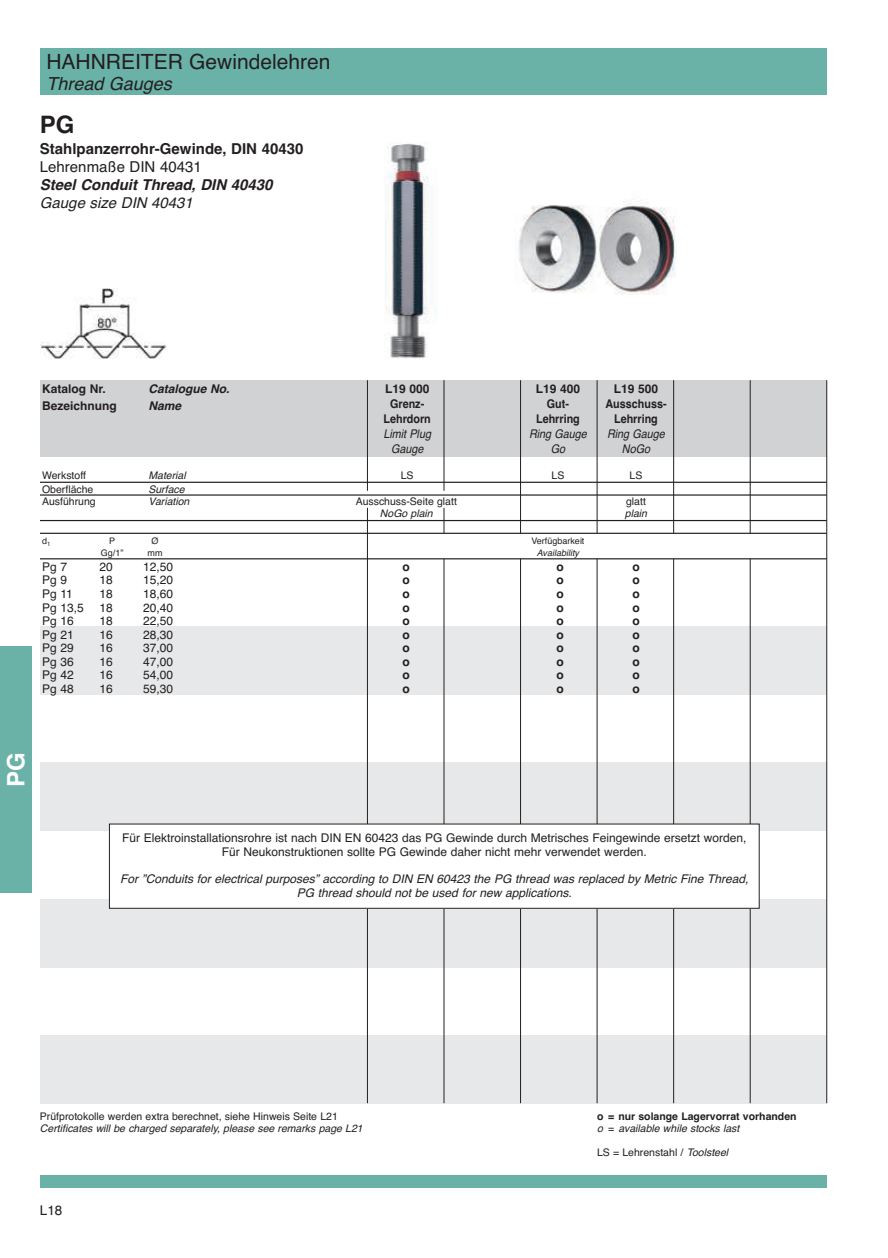
<style>
.page{position:relative;width:888px;height:1258px;background:#fff}
.page>*{position:absolute;margin:0;border:0;box-sizing:border-box;transform-origin:0 0}
.t1{font:700 24px "Helvetica";color:#fff}
.t2{font:700 24px "Helvetica";color:#231f20}
.t3{font:21px "Helvetica";color:#231f20}
.t4{font:italic 18px "Helvetica";color:#231f20}
.t5{font:700 15px "Helvetica";color:#231f20}
.t6{font:italic 700 15px "Helvetica";color:#231f20}
.t7{font:15px "Helvetica";color:#231f20}
.t8{font:italic 15px "Helvetica";color:#231f20}
.t9{font:13.5px "Helvetica";color:#231f20}
.t10{font:12px/13.5px "Helvetica";color:#231f20;text-align:center}
.t11{font:italic 12px/13.5px "Helvetica";color:#231f20;text-align:center}
.t12{font:700 12px "Helvetica";color:#231f20}
.t13{font:700 12px "Helvetica";color:#231f20;scale:.9 1}
.t14{font:italic 12px "Helvetica";color:#231f20;scale:.9 1}
.t15{font:italic 700 12px "Helvetica";color:#231f20}
.t16{font:10.5px "Helvetica";color:#231f20}
.t17{font:italic 10.5px "Helvetica";color:#231f20}
.t18{font:700 10.5px "Helvetica";color:#231f20}
.t19{font:9px "Helvetica";color:#231f20}
.t20{font:italic 9px "Helvetica";color:#231f20}
.s1{font-style:normal}
.s2{font-style:italic}
</style>
<div class="page">
<div style="left:0;top:646px;width:31px;height:246px;background:#6ab2a8"></div>
<div style="left:40px;top:380px;width:787px;height:77px;background:#d1d2d4"></div>
<div style="left:40px;top:899px;width:787px;height:68px;background:#e7e8e9"></div>
<div style="left:40px;top:763px;width:787px;height:68px;background:#e7e8e9"></div>
<div style="left:40px;top:627px;width:787px;height:68px;background:#e7e8e9"></div>
<div style="left:40px;top:1035px;width:787px;height:68px;background:#e7e8e9"></div>
<div style="left:40px;top:48px;width:787px;height:47px;background:#6ab2a8"></div>
<div style="left:40px;top:1175px;width:787px;height:13px;background:#6ab2a8"></div>
<hr style="left:40px;top:482px;width:787px;height:1px;background:#231f20">
<hr style="left:40px;top:494px;width:787px;height:2px;background:#231f20">
<hr style="left:40px;top:520px;width:787px;height:1px;background:#231f20">
<hr style="left:40px;top:533px;width:787px;height:1px;background:#231f20">
<hr style="left:40px;top:558px;width:787px;height:1px;background:#231f20">
<hr style="left:750px;top:559px;width:1px;height:544px;background:#231f20">
<hr style="left:673px;top:559px;width:1px;height:544px;background:#231f20">
<hr style="left:597px;top:559px;width:1px;height:544px;background:#231f20">
<hr style="left:520px;top:559px;width:1px;height:544px;background:#231f20">
<hr style="left:444px;top:559px;width:1px;height:544px;background:#231f20">
<hr style="left:367px;top:508px;width:1px;height:595px;background:#231f20">
<hr style="left:826px;top:380px;width:1px;height:723px;background:#231f20">
<hr style="left:750px;top:380px;width:1px;height:153px;background:#231f20">
<hr style="left:673px;top:380px;width:1px;height:153px;background:#231f20">
<hr style="left:597px;top:380px;width:1px;height:153px;background:#231f20">
<hr style="left:520px;top:380px;width:1px;height:153px;background:#231f20">
<svg style="left:444px;top:508px;width:1px;height:25px"></svg>
<hr style="left:444px;top:380px;width:1px;height:111px;background:#231f20">
<hr style="left:367px;top:380px;width:1px;height:111px;background:#231f20">
<img style="left:41px;top:289px;width:126px;height:70px">
<img style="left:385px;top:143px;width:51px;height:216px">
<img style="left:519px;top:205px;width:78px;height:88px">
<img style="left:598px;top:200px;width:79px;height:95px">
<div style="left:109px;top:824px;width:650px;height:84px;background:#fff"></div>
<div style="left:109px;top:823px;width:650px;height:86px;border:1px solid #231f20"></div>
<h2 class="t3" style="left:46px;top:49px;width:286px">HAHNREITER Gewindelehren</h2>
<h3 class="t4" style="left:46px;top:73px;width:127px">Thread Gauges</h3>
<h1 class="t2" style="left:40px;top:110px;width:36px">PG</h1>
<p class="t5" style="left:40px;top:140px;width:265px">Stahlpanzerrohr-Gewinde, DIN 40430</p>
<p class="t7" style="left:40px;top:158px;width:163px">Lehrenmaße DIN 40431</p>
<p class="t6" style="left:40px;top:176px;width:234px">Steel Conduit Thread, DIN 40430</p>
<p class="t8" style="left:40px;top:194px;width:154px">Gauge size DIN 40431</p>
<p class="t12" style="left:42px;top:382px;width:65px">Katalog Nr.</p>
<p class="t15" style="left:148px;top:382px;width:82px">Catalogue No.</p>
<p class="t12" style="left:42px;top:399px;width:76px">Bezeichnung</p>
<p class="t15" style="left:148px;top:399px;width:34px">Name</p>
<p class="t16" style="left:42px;top:469px;width:45px">Werkstoff</p>
<p class="t17" style="left:148px;top:469px;width:39px">Material</p>
<p class="t16" style="left:42px;top:483px;width:53px">Oberfläche</p>
<p class="t17" style="left:148px;top:483px;width:38px">Surface</p>
<p class="t16" style="left:42px;top:495px;width:55px">Ausführung</p>
<p class="t17" style="left:148px;top:495px;width:43px">Variation</p>
<p class="t19" style="left:42px;top:536px;width:10px">d<sub>1</sub></p>
<p class="t19" style="left:109px;top:536px;width:8px">P</p>
<p class="t19" style="left:152px;top:536px;width:9px">Ø</p>
<p class="t19" style="left:101px;top:548px;width:24px">Gg/1”</p>
<p class="t19" style="left:148px;top:548px;width:16px">mm</p>
<p class="t12" style="left:385px;top:382px;width:46px">L19 000</p>
<p class="t12" style="left:536px;top:382px;width:46px">L19 400</p>
<p class="t12" style="left:614px;top:382px;width:46px">L19 500</p>
<p class="t13" style="left:390px;top:397px;width:39px">Grenz-</p>
<p class="t13" style="left:547px;top:397px;width:26px">Gut-</p>
<p class="t13" style="left:605px;top:397px;width:70px">Ausschuss-</p>
<p class="t13" style="left:383px;top:412px;width:54px">Lehrdorn</p>
<p class="t13" style="left:536px;top:412px;width:50px">Lehrring</p>
<p class="t13" style="left:614px;top:412px;width:50px">Lehrring</p>
<p class="t14" style="left:383px;top:427px;width:55px">Limit Plug</p>
<p class="t14" style="left:529px;top:427px;width:66px">Ring Gauge</p>
<p class="t14" style="left:607px;top:427px;width:66px">Ring Gauge</p>
<p class="t14" style="left:391px;top:442px;width:38px">Gauge</p>
<p class="t14" style="left:551px;top:442px;width:18px">Go</p>
<p class="t14" style="left:622px;top:442px;width:33px">NoGo</p>
<p class="t16" style="left:401px;top:469px;width:14px">LS</p>
<p class="t16" style="left:551px;top:469px;width:14px">LS</p>
<p class="t16" style="left:629px;top:469px;width:14px">LS</p>
<p class="t16" style="left:626px;top:495px;width:21px">glatt</p>
<p class="t17" style="left:625px;top:507px;width:24px">plain</p>
<p class="t16" style="left:356px;top:495px;width:103px">Ausschuss-Seite glatt</p>
<p class="t17" style="left:380px;top:507px;width:54px">NoGo plain</p>
<p class="t19" style="left:531px;top:536px;width:55px">Verfügbarkeit</p>
<p class="t20" style="left:537px;top:548px;width:44px">Availability</p>
<p class="t10" style="left:42px;top:560px;width:27px">Pg 7</p>
<p class="t10" style="left:99px;top:560px;width:15px">20</p>
<p class="t10" style="left:143px;top:560px;width:32px">12,50</p>
<p class="t12" style="left:402px;top:560px;width:9px">o</p>
<p class="t12" style="left:556px;top:560px;width:9px">o</p>
<p class="t12" style="left:632px;top:560px;width:9px">o</p>
<p class="t10" style="left:42px;top:573px;width:27px">Pg 9</p>
<p class="t10" style="left:99px;top:573px;width:15px">18</p>
<p class="t10" style="left:143px;top:573px;width:32px">15,20</p>
<p class="t12" style="left:402px;top:573px;width:9px">o</p>
<p class="t12" style="left:556px;top:573px;width:9px">o</p>
<p class="t12" style="left:632px;top:573px;width:9px">o</p>
<p class="t10" style="left:42px;top:587px;width:32px">Pg 11</p>
<p class="t10" style="left:99px;top:587px;width:15px">18</p>
<p class="t10" style="left:143px;top:587px;width:32px">18,60</p>
<p class="t12" style="left:402px;top:587px;width:9px">o</p>
<p class="t12" style="left:556px;top:587px;width:9px">o</p>
<p class="t12" style="left:632px;top:587px;width:9px">o</p>
<p class="t10" style="left:42px;top:601px;width:43px">Pg 13,5</p>
<p class="t10" style="left:99px;top:601px;width:15px">18</p>
<p class="t10" style="left:143px;top:601px;width:32px">20,40</p>
<p class="t12" style="left:402px;top:600px;width:9px">o</p>
<p class="t12" style="left:556px;top:600px;width:9px">o</p>
<p class="t12" style="left:632px;top:600px;width:9px">o</p>
<p class="t10" style="left:42px;top:614px;width:33px">Pg 16</p>
<p class="t10" style="left:99px;top:614px;width:15px">18</p>
<p class="t10" style="left:143px;top:614px;width:32px">22,50</p>
<p class="t12" style="left:402px;top:614px;width:9px">o</p>
<p class="t12" style="left:556px;top:614px;width:9px">o</p>
<p class="t12" style="left:632px;top:614px;width:9px">o</p>
<p class="t10" style="left:42px;top:628px;width:33px">Pg 21</p>
<p class="t10" style="left:99px;top:628px;width:15px">16</p>
<p class="t10" style="left:143px;top:628px;width:32px">28,30</p>
<p class="t12" style="left:402px;top:627px;width:9px">o</p>
<p class="t12" style="left:556px;top:627px;width:9px">o</p>
<p class="t12" style="left:632px;top:627px;width:9px">o</p>
<p class="t10" style="left:42px;top:641px;width:33px">Pg 29</p>
<p class="t10" style="left:99px;top:641px;width:15px">16</p>
<p class="t10" style="left:143px;top:641px;width:32px">37,00</p>
<p class="t12" style="left:402px;top:641px;width:9px">o</p>
<p class="t12" style="left:556px;top:641px;width:9px">o</p>
<p class="t12" style="left:632px;top:641px;width:9px">o</p>
<p class="t10" style="left:42px;top:655px;width:33px">Pg 36</p>
<p class="t10" style="left:99px;top:655px;width:15px">16</p>
<p class="t10" style="left:143px;top:655px;width:32px">47,00</p>
<p class="t12" style="left:402px;top:655px;width:9px">o</p>
<p class="t12" style="left:556px;top:655px;width:9px">o</p>
<p class="t12" style="left:632px;top:655px;width:9px">o</p>
<p class="t10" style="left:42px;top:668px;width:33px">Pg 42</p>
<p class="t10" style="left:99px;top:668px;width:15px">16</p>
<p class="t10" style="left:143px;top:668px;width:32px">54,00</p>
<p class="t12" style="left:402px;top:668px;width:9px">o</p>
<p class="t12" style="left:556px;top:668px;width:9px">o</p>
<p class="t12" style="left:632px;top:668px;width:9px">o</p>
<p class="t10" style="left:42px;top:682px;width:33px">Pg 48</p>
<p class="t10" style="left:99px;top:682px;width:15px">16</p>
<p class="t10" style="left:143px;top:682px;width:32px">59,30</p>
<p class="t12" style="left:402px;top:682px;width:9px">o</p>
<p class="t12" style="left:556px;top:682px;width:9px">o</p>
<p class="t12" style="left:632px;top:682px;width:9px">o</p>
<h1 class="t1" style="left:2px;top:787px;width:36px;rotate:-90deg">PG</h1>
<p class="t10" style="left:122px;top:831px;width:626px">Für Elektroinstallationsrohre ist nach DIN EN 60423 das PG Gewinde durch Metrisches Feingewinde ersetzt worden,<br>Für Neukonstruktionen sollte PG Gewinde daher nicht mehr verwendet werden.</p>
<p class="t11" style="left:120px;top:872px;width:630px">For ”Conduits for electrical purposes” according to DIN EN 60423 the PG thread was replaced by Metric Fine Thread,<br>PG thread should not be used for new applications.</p>
<p class="t16" style="left:40px;top:1110px;width:299px">Prüfprotokolle werden extra berechnet, siehe Hinweis Seite L21</p>
<p class="t18" style="left:597px;top:1110px;width:201px">o = nur solange Lagervorrat vorhanden</p>
<p class="t17" style="left:40px;top:1122px;width:324px">Certificates will be charged separately, please see remarks page L21</p>
<p class="t17" style="left:597px;top:1122px;width:144px">o <span class="s1">=</span> available while stocks last</p>
<p class="t16" style="left:597px;top:1146px;width:133px">LS = Lehrenstahl / <span class="s2">Toolsteel</span></p>
<p class="t9" style="left:40px;top:1203px;width:24px">L18</p>
</div>
